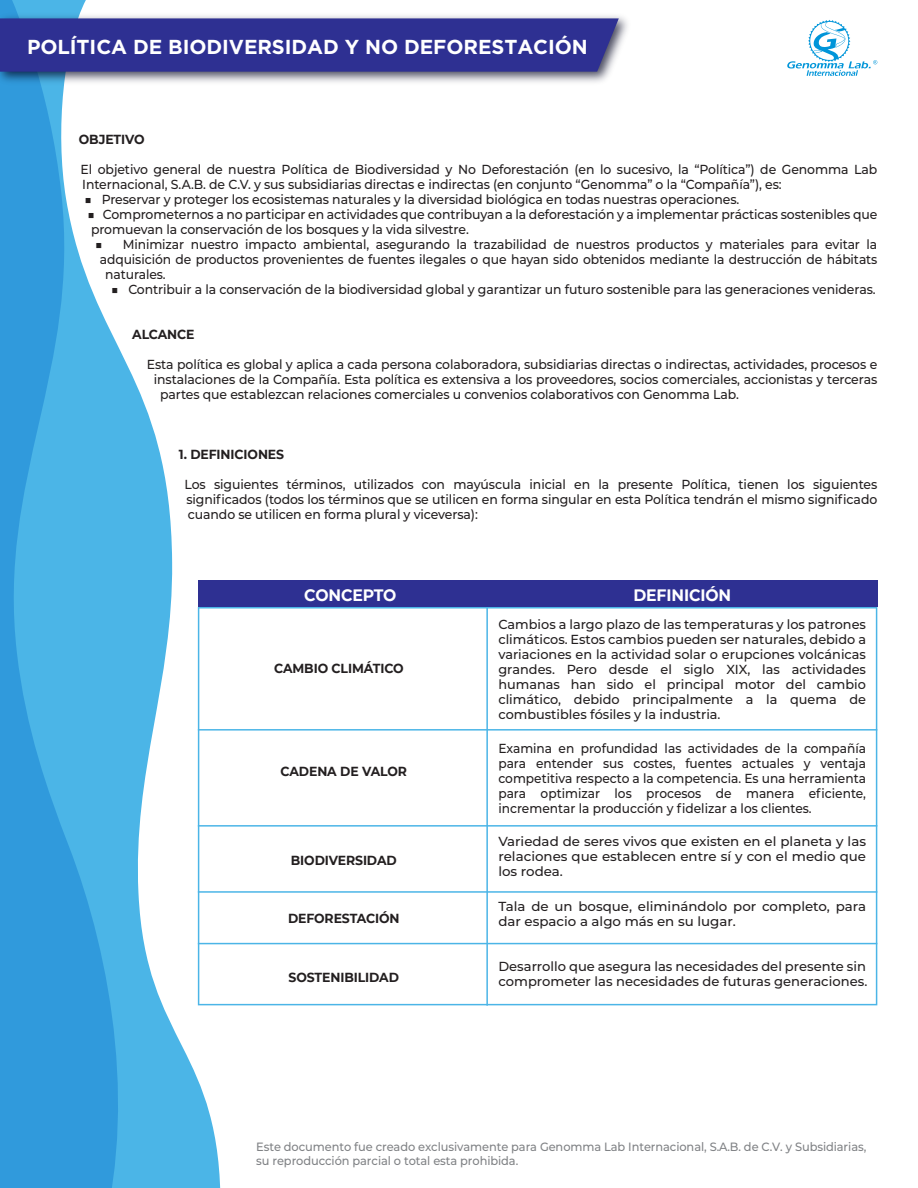
<style>
.page{position:relative;width:918px;height:1188px;background:#fff}
.page>*{position:absolute;margin:0;border:0;box-sizing:border-box;transform-origin:0 0}
.t1{font:700 20.25px "Gotham";letter-spacing:-.005em;color:#fff}
.t2{font:700 16.5px "Montserrat";letter-spacing:-.01em;color:#fff;scale:.95 1}
.t3{font:500 13.05px/15px "Montserrat";letter-spacing:-.01em;color:#231f20;scale:.95 1}
.t4{font:500 13.05px/15px "Montserrat";letter-spacing:-.01em;color:#231f20;text-align:justify}
.t5{font:500 13.05px/15px "Montserrat";letter-spacing:-.01em;color:#231f20;text-align:justify;scale:.93 1}
.t6{font:500 13.05px "Montserrat";letter-spacing:-.01em;color:#231f20;scale:.94 1}
.t7{font:700 13.05px "Montserrat";letter-spacing:-.01em;color:#231f20;scale:.95 1}
.t8{font:500 12px/13.6px "Montserrat";letter-spacing:-.005em;color:#808285;scale:.95 1}
</style>
<div class="page">
<svg style="left:118px;top:346px;width:104px;height:842px"></svg>
<svg style="left:0;top:0;width:118px;height:1188px;fill:#309adc"></svg>
<img style="left:0;top:10px;width:628px;height:79px">
<div style="left:0;top:18px;width:619px;height:54px;background:#2e3092"></div>
<svg style="left:787px;top:20px;width:90px;height:56px"></svg>
<div style="left:198px;top:581px;width:679px;height:26px;background:#2e3092"></div>
<svg style="left:198px;top:607px;width:679px;height:398px"></svg>
<hr style="left:486px;top:607px;width:2px;height:399px;background:#4bb5e7">
<hr style="left:198px;top:729px;width:679px;height:2px;background:#4bb5e7">
<hr style="left:198px;top:825px;width:679px;height:2px;background:#4bb5e7">
<hr style="left:198px;top:891px;width:679px;height:2px;background:#4bb5e7">
<hr style="left:198px;top:943px;width:679px;height:1px;background:#4bb5e7">
<h1 class="t1" style="left:27px;top:33px;width:562px">POLÍTICA DE BIODIVERSIDAD Y NO DEFORESTACIÓN</h1>
<p class="t7" style="left:79px;top:130px;width:71px">OBJETIVO</p>
<p class="t3" style="left:81px;top:162px;width:840px">El objetivo general de nuestra Política de Biodiversidad y No Deforestación (en lo sucesivo, la “Política”) de Genomma Lab<br>Internacional, S.A.B. de C.V. y sus subsidiarias directas e indirectas (en conjunto “Genomma” o la “Compañía”), es:</p>
<p class="t3" style="left:85px;top:192px;width:691px">■ Preservar y proteger los ecosistemas naturales y la diversidad biológica en todas nuestras operaciones.</p>
<p class="t3" style="left:88px;top:207px;width:833px">■ Comprometernos a no participar en actividades que contribuyan a la deforestación y a implementar prácticas sostenibles que promuevan la conservación de los bosques y la vida silvestre.</p>
<p class="t3" style="left:95px;top:237px;width:825px">■ Minimizar nuestro impacto ambiental, asegurando la trazabilidad de nuestros productos y materiales para evitar la</p>
<p class="t6" style="left:100px;top:251px;width:829px">adquisición de productos provenientes de fuentes ilegales o que hayan sido obtenidos mediante la destrucción de hábitats</p>
<p class="t6" style="left:105px;top:266px;width:66px">naturales.</p>
<p class="t3" style="left:111px;top:282px;width:806px">■ Contribuir a la conservación de la biodiversidad global y garantizar un futuro sostenible para las generaciones venideras.</p>
<p class="t7" style="left:132px;top:325px;width:67px">ALCANCE</p>
<p class="t3" style="left:147px;top:357px;width:770px">Esta política es global y aplica a cada persona colaboradora, subsidiarias directas o indirectas, actividades, procesos e</p>
<p class="t3" style="left:154px;top:372px;width:763px">instalaciones de la Compañía. Esta política es extensiva a los proveedores, socios comerciales, accionistas y terceras</p>
<p class="t3" style="left:160px;top:387px;width:611px">partes que establezcan relaciones comerciales u convenios colaborativos con Genomma Lab.</p>
<p class="t7" style="left:179px;top:445px;width:112px">1. DEFINICIONES</p>
<p class="t3" style="left:184px;top:477px;width:731px;text-align:justify">Los siguientes términos, utilizados con mayúscula inicial en la presente Política, tienen los siguientes significados (todos los términos que se utilicen en forma singular en esta Política tendrán el mismo significado cuando se utilicen en forma plural y viceversa):</p>
<p class="t2" style="left:304px;top:583px;width:98px">CONCEPTO</p>
<p class="t2" style="left:633px;top:583px;width:104px">DEFINICIÓN</p>
<p class="t7" style="left:274px;top:659px;width:138px">CAMBIO CLIMÁTICO</p>
<p class="t7" style="left:281px;top:762px;width:135px">CADENA DE VALOR</p>
<p class="t7" style="left:291px;top:851px;width:113px">BIODIVERSIDAD</p>
<p class="t4" style="left:498px;top:617px;width:369px">Cambios a largo plazo de las temperaturas y los patrones climáticos. Estos cambios pueden ser naturales, debido a variaciones en la actividad solar o erupciones volcánicas grandes. Pero desde el siglo XIX, las actividades humanas han sido el principal motor del cambio climático, debido principalmente a la quema de combustibles fósiles y la industria.</p>
<p class="t5" style="left:498px;top:740px;width:397px">Examina en profundidad las actividades de la compañía para entender sus costes, fuentes actuales y ventaja competitiva respecto a la competencia. Es una herramienta para optimizar los procesos de manera eficiente, incrementar la producción y fidelizar a los clientes.</p>
<p class="t4" style="left:498px;top:833px;width:369px">Variedad de seres vivos que existen en el planeta y las relaciones que establecen entre sí y con el medio que los rodea.</p>
<p class="t7" style="left:288px;top:909px;width:119px">DEFORESTACIÓN</p>
<p class="t4" style="left:498px;top:898px;width:369px">Tala de un bosque, eliminándolo por completo, para dar espacio a algo más en su lugar.</p>
<p class="t7" style="left:289px;top:968px;width:118px">SOSTENIBILIDAD</p>
<p class="t4" style="left:498px;top:959px;width:370px">Desarrollo que asegura las necesidades del presente sin comprometer las necesidades de futuras generaciones.</p>
<p class="t8" style="left:256px;top:1139px;width:644px">Este documento fue creado exclusivamente para Genomma Lab Internacional, S.A.B. de C.V. y Subsidiarias, su reproducción parcial o total esta prohibida.</p>
</div>
